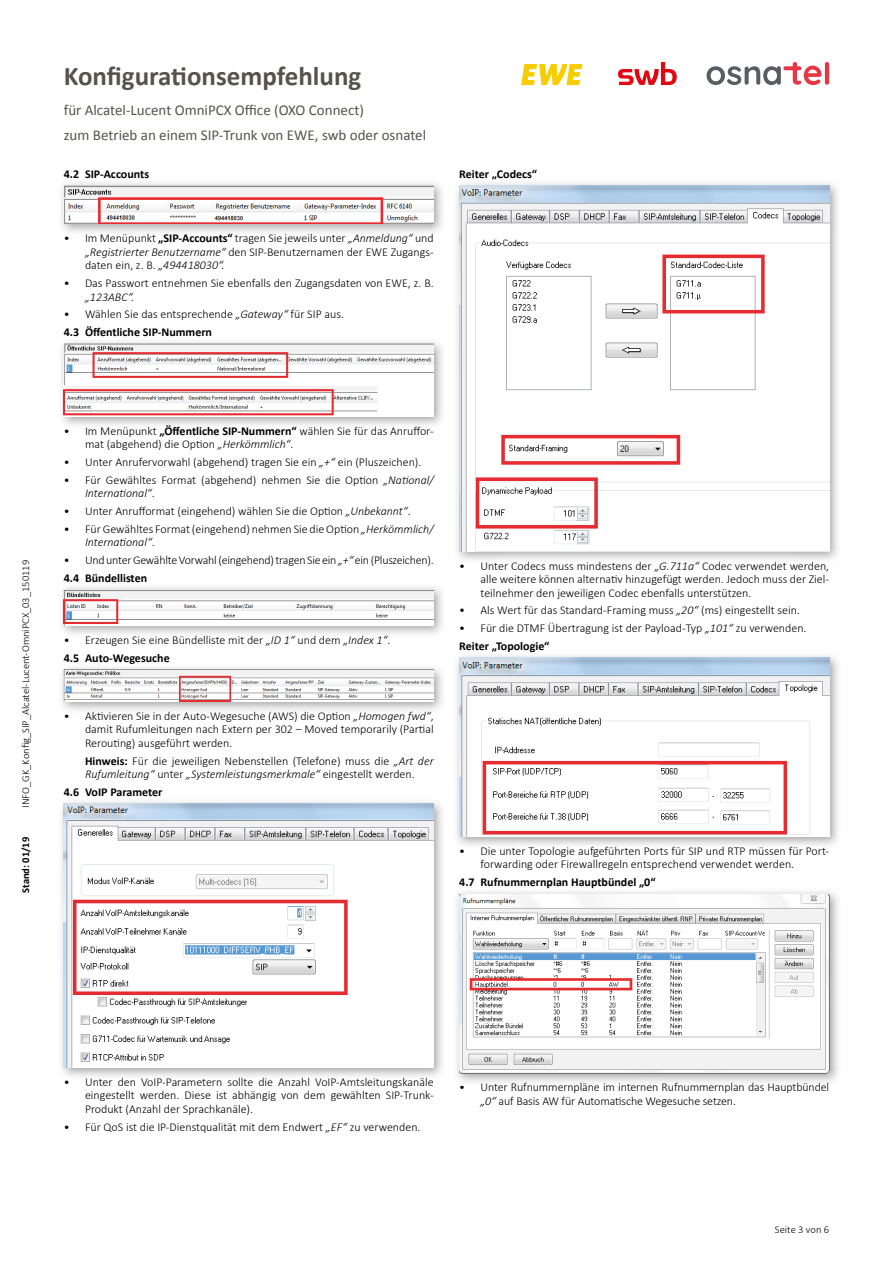
<style>
.page{position:relative;width:893px;height:1263px;background:#fff}
.page>*{position:absolute;margin:0;border:0;box-sizing:border-box;transform-origin:0 0}
.t1{font:700 27px "Calibri";color:#57534c}
.t2{font:15px/24.8px "Calibri";color:#57534c}
.t3{font:300 12px/13.5px "Calibri";color:#000}
.t4{font:300 12px/17.7px "Calibri";letter-spacing:-.02em;color:#000}
.t5{font:700 12px "Calibri";color:#000}
.t6{font:italic 300 12px "Calibri";color:#000}
.t7{font:300 10.5px "Calibri";color:#000}
.t8{font:700 10.5px "Calibri";color:#000}
.s1{font-weight:700}
.s2{font-style:italic}
</style>
<div class="page">
<svg style="left:521px;top:64px;width:61px;height:21px"></svg>
<svg style="left:618px;top:62px;width:59px;height:23px"></svg>
<svg style="left:707px;top:62px;width:122px;height:23px"></svg>
<img style="left:61px;top:182px;width:381px;height:51px">
<img style="left:64px;top:186px;width:370px;height:38px">
<img style="left:61px;top:341px;width:381px;height:84px">
<img style="left:64px;top:344px;width:370px;height:72px">
<img style="left:61px;top:586px;width:381px;height:48px">
<img style="left:64px;top:589px;width:370px;height:37px">
<img style="left:61px;top:667px;width:381px;height:43px">
<img style="left:64px;top:670px;width:370px;height:32px">
<img style="left:61px;top:801px;width:381px;height:276px">
<img style="left:64px;top:804px;width:370px;height:263px">
<img style="left:457px;top:183px;width:381px;height:44px">
<img style="left:457px;top:227px;width:44px;height:333px">
<img style="left:794px;top:227px;width:44px;height:333px">
<img style="left:459px;top:186px;width:370px;height:365px">
<img style="left:456px;top:655px;width:382px;height:190px">
<img style="left:459px;top:658px;width:370px;height:178px">
<img style="left:456px;top:891px;width:382px;height:191px">
<img style="left:459px;top:894px;width:370px;height:179px">
<h1 class="t1" style="left:64px;top:59px;width:299px">Konfigurationsempfehlung</h1>
<p class="t2" style="left:64px;top:98px;width:364px">für Alcatel-Lucent OmniPCX Office (OXO Connect)<br>zum Betrieb an einem SIP-Trunk von EWE, swb oder osnatel</p>
<p class="t5" style="left:64px;top:166px;width:87px">4.2 SIP-Accounts</p>
<p class="t3" style="left:85px;top:231px;width:350px;text-align:justify;text-indent:-21px">• Im Menüpunkt <span class="s1">„SIP-Accounts“</span> tragen Sie jeweils unter <span class="s2">„Anmeldung“</span> und <span class="s2">„Registrierter Benutzername“</span> den SIP-Benutzernamen der EWE Zugangs&shy;daten ein, z. B. <span class="s2">„494418030“.</span></p>
<p class="t3" style="left:64px;top:276px;width:371px">• Das Passwort entnehmen Sie ebenfalls den Zugangsdaten von EWE, z. B.</p>
<p class="t6" style="left:85px;top:289px;width:51px">„123ABC“.</p>
<p class="t3" style="left:64px;top:305px;width:282px;line-height:17.7px">• Wählen Sie das entsprechende <span class="s2">„Gateway“</span> für SIP aus.<br><span class="s1">4.3 Öffentliche SIP-Nummern</span></p>
<p class="t5" style="left:459px;top:166px;width:79px">Reiter „Codecs“</p>
<p class="t7" style="left:19px;top:808px;width:249px;rotate:-90deg">INFO_GK_Konfig_SIP_Alcatel-Lucent-OmniPCX_03_150119</p>
<p class="t8" style="left:19px;top:893px;width:58px;rotate:-90deg">Stand: 01/19</p>
<p class="t3" style="left:85px;top:424px;width:350px;text-indent:-21px">• Im Menüpunkt <span class="s1">„Öffentliche SIP-Nummern“</span> wählen Sie für das Anruffor&shy;mat (abgehend) die Option <span class="s2">„Herkömmlich“</span>.</p>
<p class="t3" style="left:64px;top:455px;width:359px">• Unter Anrufervorwahl (abgehend) tragen Sie ein <span class="s2">„+“</span> ein (Pluszeichen).</p>
<p class="t3" style="left:85px;top:473px;width:350px;text-indent:-21px">• Für Gewähltes Format (abgehend) nehmen Sie die Option <span class="s2">„National/<br>International“</span>.</p>
<p class="t3" style="left:64px;top:504px;width:348px">• Unter Anrufformat (eingehend) wählen Sie die Option <span class="s2">„Unbekannt“</span>.</p>
<p class="t3" style="left:85px;top:522px;width:350px;text-indent:-21px">• Für Gewähltes Format (eingehend) nehmen Sie die Option <span class="s2">„Herkömmlich/<br>International“</span>.</p>
<p class="t4" style="left:64px;top:551px;width:371px">• Und unter Gewählte Vorwahl (eingehend) tragen Sie ein <span class="s2">„+“</span> ein (Pluszeichen).<br><span class="s1">4.4 Bündellisten</span></p>
<p class="t3" style="left:64px;top:631px;width:328px;line-height:17.7px">• Erzeugen Sie eine Bündelliste mit der <span class="s2">„ID 1“</span> und dem <span class="s2">„Index 1“</span>.<br><span class="s1">4.5 Auto-Wegesuche</span></p>
<p class="t3" style="left:85px;top:709px;width:350px;text-align:justify;text-indent:-21px">• Aktivieren Sie in der Auto-Wegesuche (AWS) die Option <span class="s2">„Homogen fwd“</span>, damit Rufumleitungen nach Extern per 302 – Moved temporarily (Partial Rerouting) ausgeführt werden.</p>
<p class="t3" style="left:85px;top:754px;width:350px"><span class="s1">Hinweis:</span> Für die jeweiligen Nebenstellen (Telefone) muss die <span class="s2">„Art der<br>Rufumleitung“</span> unter <span class="s2">„Systemleistungsmerkmale“</span> eingestellt werden.</p>
<p class="t5" style="left:64px;top:784px;width:100px">4.6 VoIP Parameter</p>
<p class="t3" style="left:480px;top:559px;width:350px;text-align:justify;text-indent:-21px">• Unter Codecs muss mindestens der <span class="s2">„G.711a“</span> Codec verwendet werden, alle weitere können alternativ hinzugefügt werden. Jedoch muss der Ziel&shy;teilnehmer den jeweiligen Codec ebenfalls unterstützen.</p>
<p class="t3" style="left:459px;top:604px;width:342px">• Als Wert für das Standard-Framing muss <span class="s2">„20“</span> (ms) eingestellt sein.</p>
<p class="t3" style="left:459px;top:619px;width:349px;line-height:17.7px">• Für die DTMF Übertragung ist der Payload-Typ <span class="s2">„101“</span> zu verwenden.<br><span class="s1">Reiter „Topologie“</span></p>
<p class="t3" style="left:480px;top:844px;width:350px;text-indent:-21px">• Die unter Topologie aufgeführten Ports für SIP und RTP müssen für Port&shy;forwarding oder Firewallregeln entsprechend verwendet werden.</p>
<p class="t5" style="left:459px;top:874px;width:198px">4.7 Rufnummernplan Hauptbündel „0“</p>
<p class="t3" style="left:85px;top:1075px;width:350px;text-align:justify;text-indent:-21px">• Unter den VoIP-Parametern sollte die Anzahl VoIP-Amtsleitungskanäle eingestellt werden. Diese ist abhängig von dem gewählten SIP-Trunk-Produkt (Anzahl der Sprachkanäle).</p>
<p class="t3" style="left:64px;top:1120px;width:358px">• Für QoS ist die IP-Dienstqualität mit dem Endwert <span class="s2">„EF“</span> zu verwenden.</p>
<p class="t3" style="left:480px;top:1081px;width:350px;text-indent:-21px">• Unter Rufnummernpläne im internen Rufnummernplan das Hauptbündel <span class="s2">„0“</span> auf Basis AW für Automatische Wegesuche setzen.</p>
<p class="t7" style="left:775px;top:1223px;width:56px">Seite 3 von 6</p>
</div>
